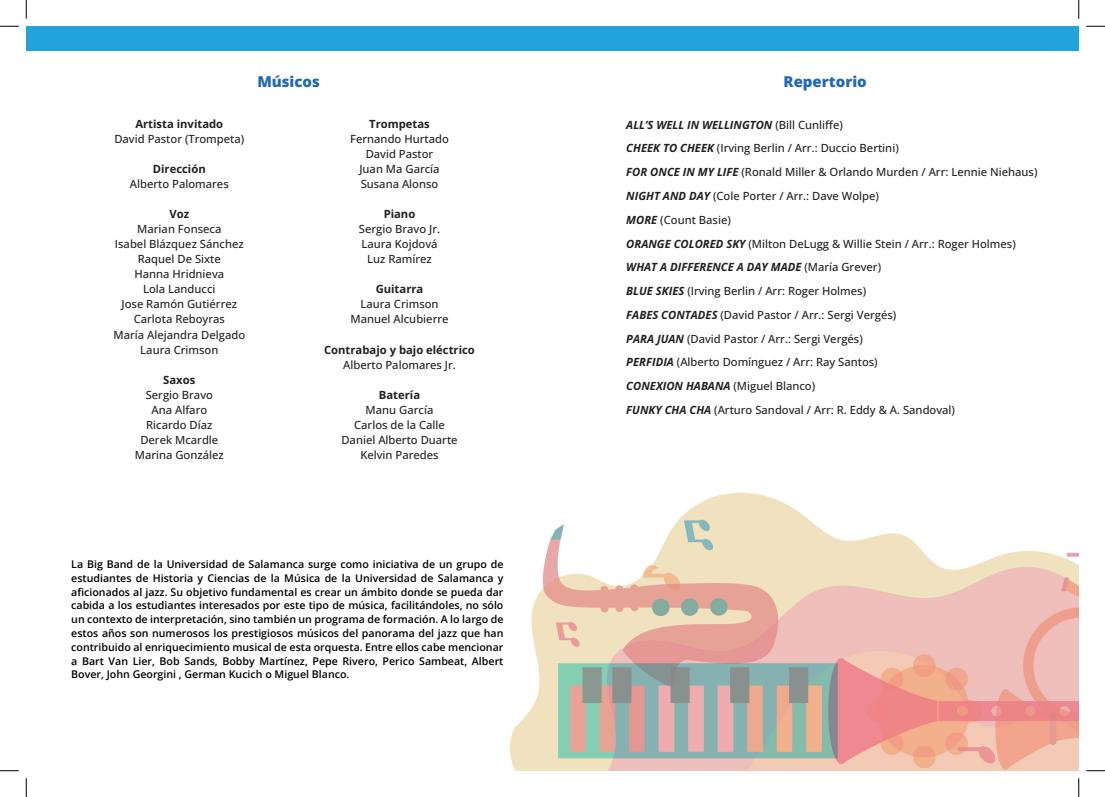
<style>
.page{position:relative;width:1105px;height:797px;background:#fff}
.page>*{position:absolute;margin:0;border:0;box-sizing:border-box;transform-origin:0 0}
.t1{font:800 15px "Open Sans";color:#226ab4}
.t2{font:500 11.25px "Open Sans";color:#231f20}
.t3{font:italic 700 11.25px "Open Sans";color:#231f20}
.t4{font:700 11.25px "Open Sans";color:#231f20}
.t5{font:600 10.62px/13.8px "Open Sans";color:#000001;text-align:justify}
.s1{font-weight:500;font-style:normal}
.s2{font-weight:700;font-style:italic}
</style>
<div class="page">
<img style="left:73px;top:50px;width:1006px;height:720px">
<div style="left:26px;top:26px;width:1053px;height:24px;background:#23a3dc"></div>
<svg style="left:0;top:25px;width:19px;height:2px"></svg>
<svg style="left:1086px;top:25px;width:19px;height:2px"></svg>
<svg style="left:0;top:770px;width:19px;height:1px"></svg>
<svg style="left:1086px;top:770px;width:19px;height:1px"></svg>
<svg style="left:25px;top:0;width:2px;height:19px"></svg>
<svg style="left:25px;top:778px;width:2px;height:19px"></svg>
<svg style="left:1078px;top:0;width:1px;height:19px"></svg>
<svg style="left:1078px;top:778px;width:1px;height:19px"></svg>
<p class="t4" style="left:135px;top:117px;width:89px">Artista invitado</p>
<p class="t2" style="left:114px;top:132px;width:131px">David Pastor (Trompeta)</p>
<p class="t4" style="left:153px;top:162px;width:54px">Dirección</p>
<p class="t2" style="left:130px;top:177px;width:100px">Alberto Palomares</p>
<p class="t4" style="left:169px;top:207px;width:21px">Voz</p>
<p class="t2" style="left:137px;top:222px;width:86px">Marian Fonseca</p>
<p class="t2" style="left:115px;top:237px;width:130px">Isabel Blázquez Sánchez</p>
<p class="t2" style="left:138px;top:252px;width:85px">Raquel De Sixte</p>
<p class="t2" style="left:134px;top:267px;width:91px">Hanna Hridnieva</p>
<p class="t2" style="left:143px;top:282px;width:74px">Lola Landucci</p>
<p class="t2" style="left:122px;top:297px;width:117px">Jose Ramón Gutiérrez</p>
<p class="t2" style="left:134px;top:312px;width:93px">Carlota Reboyras</p>
<p class="t2" style="left:114px;top:327px;width:133px">María Alejandra Delgado</p>
<p class="t2" style="left:140px;top:342px;width:80px">Laura Crimson</p>
<p class="t4" style="left:163px;top:372px;width:34px">Saxos</p>
<p class="t2" style="left:146px;top:387px;width:69px">Sergio Bravo</p>
<p class="t2" style="left:151px;top:402px;width:57px">Ana Alfaro</p>
<p class="t2" style="left:146px;top:417px;width:68px">Ricardo Díaz</p>
<p class="t2" style="left:140px;top:432px;width:80px">Derek Mcardle</p>
<p class="t2" style="left:135px;top:447px;width:91px">Marina González</p>
<p class="t1" style="left:257px;top:72px;width:64px">Músicos</p>
<p class="t1" style="left:783px;top:72px;width:85px">Repertorio</p>
<p class="t4" style="left:369px;top:117px;width:62px">Trompetas</p>
<p class="t2" style="left:350px;top:132px;width:100px">Fernando Hurtado</p>
<p class="t2" style="left:366px;top:147px;width:69px">David Pastor</p>
<p class="t2" style="left:359px;top:162px;width:82px">Juan Ma García</p>
<p class="t2" style="left:361px;top:177px;width:79px">Susana Alonso</p>
<p class="t4" style="left:384px;top:207px;width:33px">Piano</p>
<p class="t2" style="left:359px;top:222px;width:83px">Sergio Bravo Jr.</p>
<p class="t2" style="left:361px;top:237px;width:78px">Laura Kojdová</p>
<p class="t2" style="left:367px;top:252px;width:66px">Luz Ramírez</p>
<p class="t4" style="left:376px;top:282px;width:49px">Guitarra</p>
<p class="t2" style="left:360px;top:297px;width:80px">Laura Crimson</p>
<p class="t2" style="left:351px;top:312px;width:99px">Manuel Alcubierre</p>
<p class="t4" style="left:324px;top:342px;width:152px">Contrabajo y bajo eléctrico</p>
<p class="t2" style="left:343px;top:357px;width:114px">Alberto Palomares Jr.</p>
<p class="t4" style="left:379px;top:387px;width:43px">Batería</p>
<p class="t2" style="left:366px;top:402px;width:69px">Manu García</p>
<p class="t2" style="left:354px;top:417px;width:92px">Carlos de la Calle</p>
<p class="t2" style="left:341px;top:432px;width:118px">Daniel Alberto Duarte</p>
<p class="t2" style="left:360px;top:447px;width:80px">Kelvin Paredes</p>
<p class="t3" style="left:626px;top:117px;width:218px">ALL’S WELL IN WELLINGTON <span class="s1">(Bill Cunliffe)</span></p>
<p class="t2" style="left:626px;top:141px;width:274px"><span class="s2">CHEEK TO CHEEK</span> (Irving Berlin / Arr.: Duccio Bertini)</p>
<p class="t2" style="left:626px;top:164px;width:413px"><span class="s2">FOR ONCE IN MY LIFE</span> (Ronald Miller &amp; Orlando Murden / Arr: Lennie Niehaus)</p>
<p class="t2" style="left:626px;top:188px;width:254px"><span class="s2">NIGHT AND DAY</span> (Cole Porter / Arr.: Dave Wolpe)</p>
<p class="t2" style="left:626px;top:212px;width:106px"><span class="s2">MORE</span> (Count Basie)</p>
<p class="t2" style="left:626px;top:236px;width:391px"><span class="s2">ORANGE COLORED SKY</span> (Milton DeLugg &amp; Willie Stein / Arr.: Roger Holmes)</p>
<p class="t3" style="left:626px;top:259px;width:256px">WHAT A DIFFERENCE A DAY MADE <span class="s1">(María Grever)</span></p>
<p class="t2" style="left:626px;top:283px;width:241px"><span class="s2">BLUE SKIES</span> (Irving Berlin / Arr: Roger Holmes)</p>
<p class="t2" style="left:626px;top:307px;width:271px"><span class="s2">FABES CONTADES</span> (David Pastor / Arr.: Sergi Vergés)</p>
<p class="t2" style="left:626px;top:331px;width:238px"><span class="s2">PARA JUAN</span> (David Pastor / Arr.: Sergi Vergés)</p>
<p class="t2" style="left:626px;top:354px;width:253px"><span class="s2">PERFIDIA</span> (Alberto Domínguez / Arr: Ray Santos)</p>
<p class="t3" style="left:626px;top:378px;width:190px">CONEXION HABANA <span class="s1">(Miguel Blanco)</span></p>
<p class="t2" style="left:626px;top:402px;width:330px"><span class="s2">FUNKY CHA CHA</span> (Arturo Sandoval / Arr: R. Eddy &amp; A. Sandoval)</p>
<p class="t5" style="left:71px;top:557px;width:434px">La Big Band de la Universidad de Salamanca surge como iniciativa de un grupo de estudiantes de Historia y Ciencias de la Música de la Universidad de Salamanca y aficionados al jazz. Su objetivo fundamental es crear un ámbito donde se pueda dar cabida a los estudiantes interesados por este tipo de música, facilitándoles, no sólo un contexto de interpretación, sino también un programa de formación. A lo largo de estos años son numerosos los prestigiosos músicos del panorama del jazz que han contribuido al enriquecimiento musical de esta orquesta. Entre ellos cabe mencionar a Bart Van Lier, Bob Sands, Bobby Martínez, Pepe Rivero, Perico Sambeat, Albert Bover, John Georgini , German Kucich o Miguel Blanco.</p>
</div>
